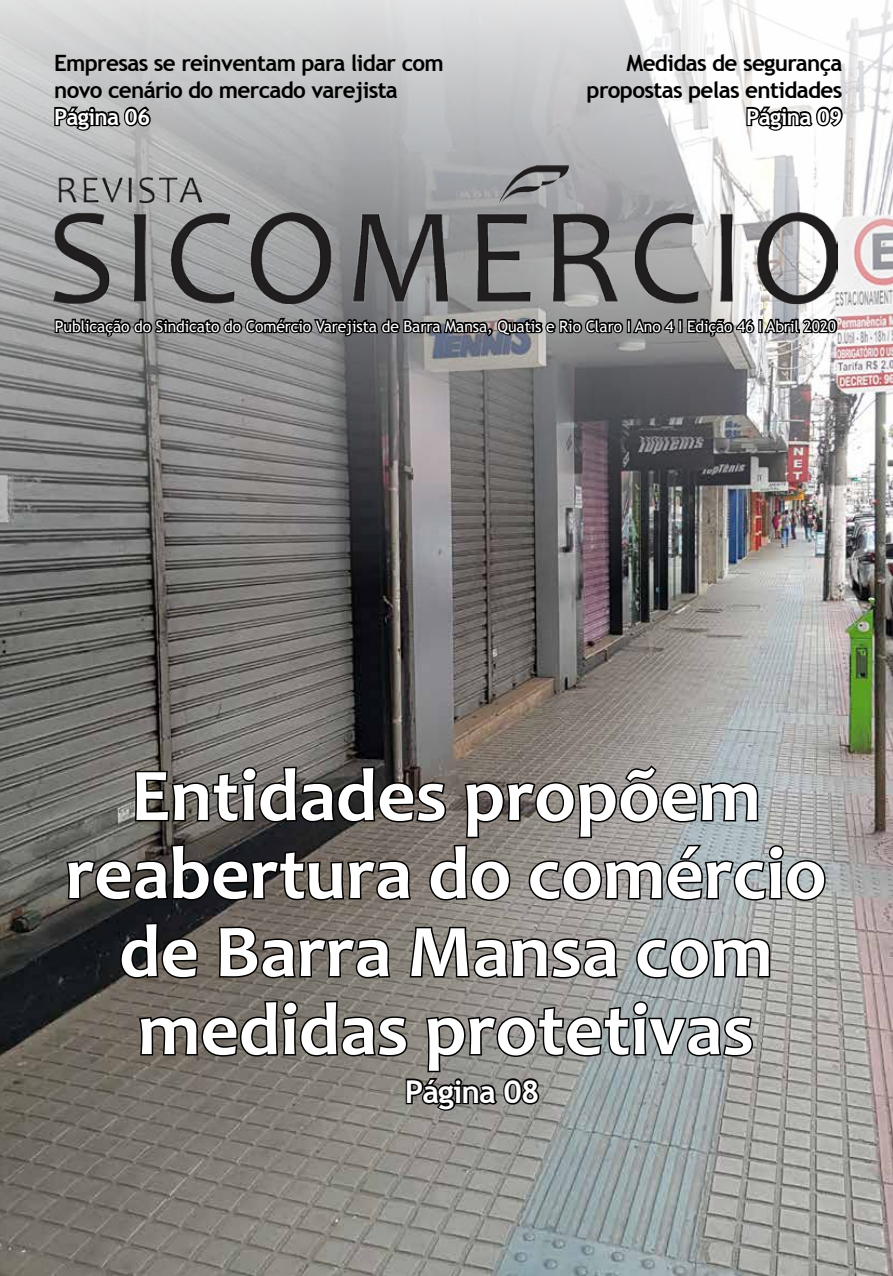
<style>
.page{position:relative;width:893px;height:1276px;background:#fff}
.page>*{position:absolute;margin:0;border:0;box-sizing:border-box;transform-origin:0 0}
.t1{font:700 75px/78px "Candara";color:#fff;text-align:center}
.t2{font:700 31.5px "Trebuchet MS";letter-spacing:-.03em;color:#fff}
.t3{font:700 22.5px/27px "Trebuchet MS";letter-spacing:-.03em;color:#000}
.t4{font:700 22.5px "Trebuchet MS";letter-spacing:-.03em;color:#fff}
.t5{font:15.6px "Trebuchet MS";letter-spacing:-.005em;color:#fff}
</style>
<div class="page">
<img style="left:0;top:0;width:893px;height:1276px">
<svg style="left:53px;top:104px;width:100px;height:28px;background:#5e5e5e"></svg>
<svg style="left:745px;top:104px;width:99px;height:28px"></svg>
<svg style="left:53px;top:313px;width:572px;height:26px;background:#59595a"></svg>
<div style="left:627px;top:319px;width:4px;height:14px;border:3px solid #000"></div>
<svg style="left:631px;top:314px;width:45px;height:21px"></svg>
<div style="left:678px;top:319px;width:5px;height:14px;border:3px solid #000"></div>
<svg style="left:685px;top:314px;width:154px;height:25px;background:#767575"></svg>
<svg style="left:64px;top:763px;width:763px;height:139px;background:#646260"></svg>
<svg style="left:119px;top:921px;width:80px;height:59px;background:#2b2928"></svg>
<svg style="left:217px;top:925px;width:175px;height:55px;background:#57524c"></svg>
<svg style="left:408px;top:925px;width:212px;height:55px;background:#6b6864"></svg>
<svg style="left:635px;top:936px;width:137px;height:44px;background:#737778"></svg>
<svg style="left:137px;top:999px;width:617px;height:113px;background:#767672"></svg>
<img style="left:53px;top:166px;width:784px;height:137px">
<p class="t3" style="left:54px;top:49px;width:391px">Empresas se reinventam para lidar com novo cenário do mercado varejista</p>
<p class="t4" style="left:54px;top:103px;width:98px">Página 06</p>
<p class="t3" style="left:587px;top:49px;width:257px;text-align:right">Medidas de segurança propostas pelas entidades</p>
<p class="t4" style="left:746px;top:103px;width:98px">Página 09</p>
<p class="t5" style="left:55px;top:317px;width:783px">Publicação do Sindicato do Comércio Varejista de Barra Mansa, Quatis e Rio Claro I Ano 4 I Edição 46 I Abril 2020</p>
<h1 class="t1" style="left:65px;top:755px;width:763px">Entidades propõem reabertura do comércio de Barra Mansa com medidas protetivas</h1>
<h2 class="t2" style="left:405px;top:1072px;width:136px">Página 08</h2>
</div>
